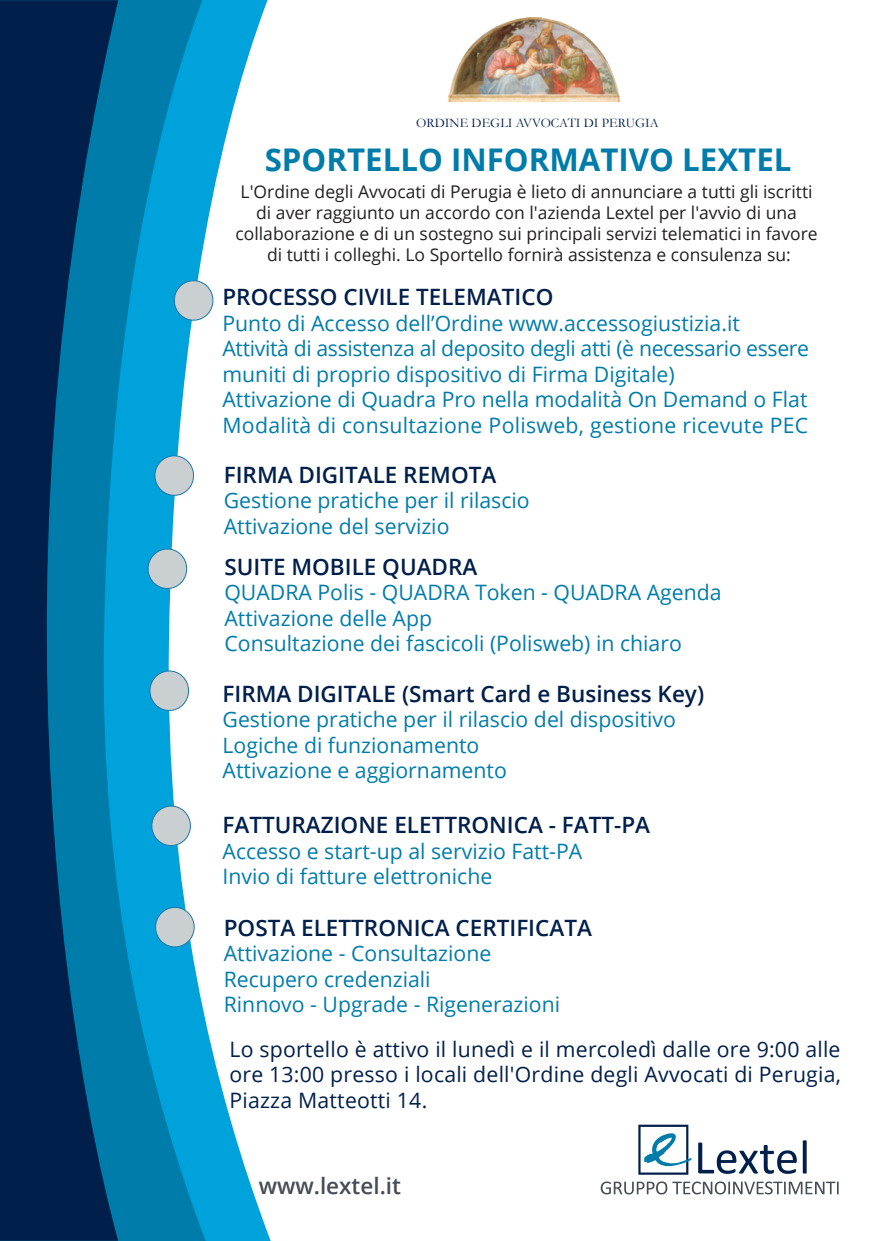
<style>
.page{position:relative;width:886px;height:1241px;background:#fff}
.page>*{position:absolute;margin:0;border:0;box-sizing:border-box;transform-origin:0 0}
.t1{font:700 31.25px "Open Sans";color:#007caa}
.t2{font:600 22.5px "Open Sans";color:#001f4a}
.t3{font:600 22.5px "Open Sans";color:#464b54}
.t4{font:21.25px/25.5px "Open Sans";color:#007caa}
.t5{font:21.25px/25.5px "Open Sans";letter-spacing:.01em;color:#001f4a;text-align:justify}
.t6{font:17.5px/21px "Open Sans";color:#231f20;text-align:center}
.t7{font:13.12px "Garamond";color:#001f4a}
</style>
<div class="page">
<svg style="left:206px;top:0;width:65px;height:1240px"></svg>
<svg style="left:118px;top:0;width:88px;height:1240px;background:#26a5d2"></svg>
<svg style="left:0;top:0;width:118px;height:1240px;background:#004572"></svg>
<svg style="left:601px;top:1181px;width:237px;height:13px"></svg>
<svg style="left:698px;top:1142px;width:99px;height:31px"></svg>
<svg style="left:803px;top:1140px;width:4px;height:33px"></svg>
<svg style="left:638px;top:1124px;width:54px;height:50px"></svg>
<svg style="left:146px;top:546px;width:43px;height:44px;background:#a4c9d8"></svg>
<svg style="left:147px;top:668px;width:44px;height:44px"></svg>
<svg style="left:149px;top:803px;width:44px;height:44px"></svg>
<svg style="left:153px;top:904px;width:44px;height:44px;background:#99c5d7"></svg>
<svg style="left:172px;top:278px;width:43px;height:44px;background:#a3c9d7"></svg>
<img style="left:449px;top:18px;width:171px;height:84px">
<svg style="left:152px;top:453px;width:44px;height:44px"></svg>
<p class="t7" style="left:416px;top:115px;width:244px">ORDINE DEGLI AVVOCATI DI PERUGIA</p>
<h1 class="t1" style="left:265px;top:138px;width:528px">SPORTELLO INFORMATIVO LEXTEL</h1>
<p class="t6" style="left:236px;top:180px;width:584px">L'Ordine degli Avvocati di Perugia è lieto di annunciare a tutti gli iscritti di aver raggiunto un accordo con l'azienda Lextel per l'avvio di una collaborazione e di un sostegno sui principali servizi telematici in favore di tutti i colleghi. Lo Sportello fornirà assistenza e consulenza su:</p>
<p class="t2" style="left:222px;top:282px;width:332px">PROCESSO CIVILE TELEMATICO</p>
<p class="t4" style="left:222px;top:310px;width:588px">Punto di Accesso dell’Ordine www.accessogiustizia.it Attività di assistenza al deposito degli atti (è necessario essere muniti di proprio dispositivo di Firma Digitale)<br>Attivazione di Quadra Pro nella modalità On Demand o Flat Modalità di consultazione Polisweb, gestione ricevute PEC</p>
<p class="t2" style="left:224px;top:459px;width:274px">FIRMA DIGITALE REMOTA</p>
<p class="t4" style="left:224px;top:487px;width:307px">Gestione pratiche per il rilascio<br>Attivazione del servizio</p>
<p class="t2" style="left:224px;top:551px;width:254px">SUITE MOBILE QUADRA</p>
<p class="t4" style="left:224px;top:579px;width:499px">QUADRA Polis - QUADRA Token - QUADRA Agenda<br>Attivazione delle App<br>Consultazione dei fascicoli (Polisweb) in chiaro</p>
<p class="t2" style="left:223px;top:678px;width:483px">FIRMA DIGITALE (Smart Card e Business Key)</p>
<p class="t4" style="left:223px;top:706px;width:455px">Gestione pratiche per il rilascio del dispositivo<br>Logiche di funzionamento<br>Attivazione e aggiornamento</p>
<p class="t2" style="left:223px;top:809px;width:429px">FATTURAZIONE ELETTRONICA - FATT-PA</p>
<p class="t4" style="left:223px;top:837px;width:361px">Accesso e start-up al servizio Fatt-PA<br>Invio di fatture elettroniche</p>
<p class="t2" style="left:224px;top:911px;width:370px">POSTA ELETTRONICA CERTIFICATA</p>
<p class="t4" style="left:224px;top:939px;width:338px">Attivazione - Consultazione<br>Recupero credenziali<br>Rinnovo - Upgrade - Rigenerazioni</p>
<p class="t5" style="left:229px;top:1035px;width:613px">Lo sportello è attivo il lunedì e il mercoledì dalle ore 9:00 alle ore 13:00 presso i locali dell'Ordine degli Avvocati di Perugia, Piazza Matteotti 14.</p>
<p class="t3" style="left:259px;top:1170px;width:144px">www.lextel.it</p>
</div>
